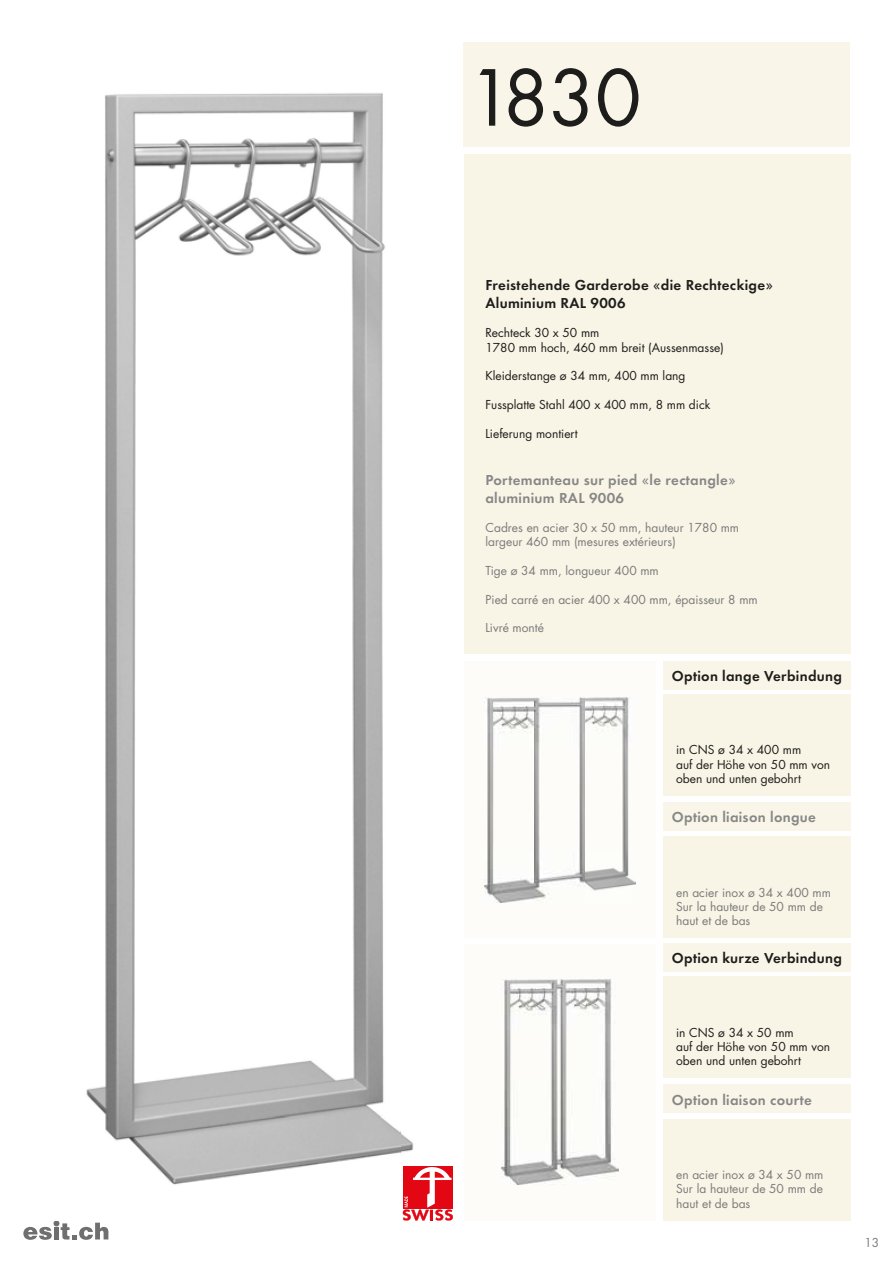
<style>
.page{position:relative;width:893px;height:1263px;background:#fff}
.page>*{position:absolute;margin:0;border:0;box-sizing:border-box;transform-origin:0 0}
.t1{font:75px "Futura Std";color:#1d1d1b}
.t2{font:15px/18px "Futura Dem";letter-spacing:.02em;color:#1d1d1b}
.t3{font:15px/18px "Futura Dem";letter-spacing:.02em;color:#878787}
.t4{font:12px/14.4px "Futura Std";color:#7c7b7b}
.t5{font:12px/14.4px "Futura Std";color:#1d1d1b}
.s1{font-family:"Futura Std"}
</style>
<div class="page">
<svg style="left:23px;top:1221px;width:85px;height:19px"></svg>
<img style="left:86px;top:93px;width:328px;height:1127px">
<div style="left:403px;top:1166px;width:50px;height:42px;background:#e30613"></div>
<svg style="left:403px;top:1167px;width:50px;height:54px"></svg>
<div style="left:464px;top:154px;width:386px;height:500px;background:#f8f4e6"></div>
<div style="left:464px;top:943px;width:192px;height:277px;background:#fdfcf8"></div>
<img style="left:502px;top:979px;width:116px;height:205px">
<div style="left:663px;top:694px;width:187px;height:102px;background:#f8f4e6"></div>
<div style="left:464px;top:661px;width:192px;height:277px;background:#fdfcf8"></div>
<img style="left:484px;top:697px;width:151px;height:205px">
<div style="left:663px;top:661px;width:187px;height:28px;background:#f9f5e8"></div>
<div style="left:463px;top:43px;width:387px;height:104px;background:#f9f5e8"></div>
<div style="left:663px;top:837px;width:187px;height:101px;background:#f8f4e6"></div>
<div style="left:663px;top:802px;width:187px;height:29px;background:#f9f5e8"></div>
<div style="left:663px;top:976px;width:187px;height:102px;background:#f8f4e6"></div>
<div style="left:663px;top:943px;width:187px;height:29px;background:#f9f5e8"></div>
<div style="left:663px;top:1119px;width:187px;height:101px;background:#f8f4e6"></div>
<div style="left:663px;top:1085px;width:187px;height:28px;background:#f9f5e8"></div>
<h1 class="t1" style="left:468px;top:50px;width:175px">1830</h1>
<p class="t2" style="left:485px;top:276px;width:289px">Freistehende Garderobe <span class="s1">«</span>die Rechteckige<span class="s1">»<br></span>Aluminium RAL 9006</p>
<p class="t5" style="left:485px;top:326px;width:240px">Rechteck 30 x 50 mm<br>1780 mm hoch, 460 mm breit (Aussenmasse)</p>
<p class="t5" style="left:485px;top:369px;width:202px">Kleiderstange ø 34 mm, 400 mm lang</p>
<p class="t5" style="left:485px;top:398px;width:226px">Fussplatte Stahl 400 x 400 mm, 8 mm dick</p>
<p class="t5" style="left:485px;top:426px;width:94px">Lieferung montiert</p>
<p class="t3" style="left:485px;top:471px;width:252px">Portemanteau sur pied <span class="s1">«</span>le rectangle<span class="s1">» </span>aluminium RAL 9006</p>
<p class="t4" style="left:485px;top:520px;width:255px">Cadres en acier 30 x 50 mm, hauteur 1780 mm largeur 460 mm (mesures extérieurs)</p>
<p class="t4" style="left:485px;top:563px;width:175px">Tige ø 34 mm, longueur 400 mm</p>
<p class="t4" style="left:485px;top:592px;width:274px">Pied carré en acier 400 x 400 mm, épaisseur 8 mm</p>
<p class="t4" style="left:485px;top:621px;width:60px">Livré monté</p>
<p class="t2" style="left:672px;top:667px;width:172px">Option lange Verbindung</p>
<p class="t5" style="left:676px;top:743px;width:156px">in CNS ø 34 x 400 mm<br>auf der Höhe von 50 mm von oben und unten gebohrt</p>
<p class="t3" style="left:672px;top:808px;width:146px">Option liaison longue</p>
<p class="t4" style="left:676px;top:885px;width:156px">en acier inox ø 34 x 400 mm<br>Sur la hauteur de 50 mm de haut et de bas</p>
<p class="t2" style="left:672px;top:949px;width:172px">Option kurze Verbindung</p>
<p class="t5" style="left:676px;top:1025px;width:156px">in CNS ø 34 x 50 mm<br>auf der Höhe von 50 mm von oben und unten gebohrt</p>
<p class="t3" style="left:672px;top:1090px;width:142px">Option liaison courte</p>
<p class="t4" style="left:676px;top:1167px;width:149px;text-align:justify">en acier inox ø 34 x 50 mm Sur la hauteur de 50 mm de haut et de bas</p>
<p class="t4" style="left:864px;top:1235px;width:16px">13</p>
</div>
